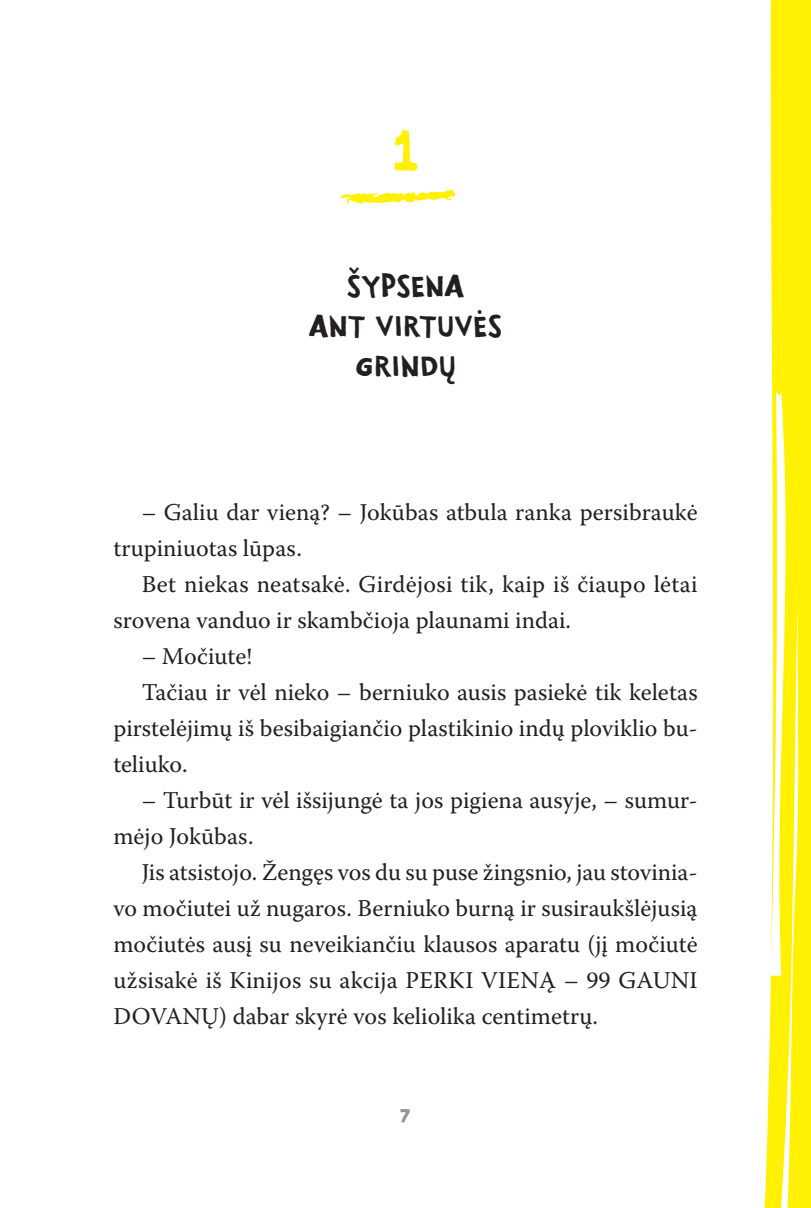
<style>
.page{position:relative;width:811px;height:1208px;background:#fff}
.page>*{position:absolute;margin:0;border:0;box-sizing:border-box;transform-origin:0 0}
.skaicius{font:60px "Handy Sans";color:#fff101}
.pavadinimas{font:32px/40px "Handy Sans";letter-spacing:.015em;color:#231f20;text-align:center}
.tekstas{font:24px/36px "Warnock Pro";color:#231f20}
.t1{font:22px "Slappy Inline";color:#939598}
</style>
<div class="page">
<svg style="left:340px;top:189px;width:115px;height:15px"></svg>
<svg style="left:764px;top:0;width:47px;height:1208px;fill:#fff101"></svg>
<p class="skaicius" style="left:389px;top:113px;width:33px">1</p>
<p class="pavadinimas" style="left:309px;top:266px;width:194px">ŠYPSENA<br>ANT VIRTUVĖS<br>GRINDŲ</p>
<p class="tekstas" style="left:113px;top:493px;width:585px;text-indent:28px">– Galiu dar vieną? – Jokūbas atbula ranka persibraukė trupiniuotas lūpas.</p>
<p class="tekstas" style="left:113px;top:565px;width:585px;text-indent:28px">Bet niekas neatsakė. Girdėjosi tik, kaip iš čiaupo lėtai srovena vanduo ir skambčioja plaunami indai.</p>
<p class="tekstas" style="left:142px;top:637px;width:112px">– Močiute!</p>
<p class="tekstas" style="left:113px;top:673px;width:586px;text-align:justify;text-indent:28px">Tačiau ir vėl nieko – berniuko ausis pasiekė tik keletas pirstelėjimų iš besibaigiančio plastikinio indų ploviklio bu&shy;teliuko.</p>
<p class="tekstas" style="left:113px;top:781px;width:585px;text-indent:28px">– Turbūt ir vėl išsijungė ta jos pigiena ausyje, – sumur&shy;mėjo Jokūbas.</p>
<p class="tekstas" style="left:113px;top:853px;width:585px;text-align:justify;text-indent:28px">Jis atsistojo. Žengęs vos du su puse žingsnio, jau stovinia&shy;vo močiutei už nugaros. Berniuko burną ir susiraukšlėjusią močiutės ausį su neveikiančiu klausos aparatu (jį močiutė užsisakė iš Kinijos su akcija PERKI VIENĄ – 99 GAUNI DOVANŲ) dabar skyrė vos keliolika centimetrų.</p>
<p class="t1" style="left:400px;top:1101px;width:13px">7</p>
</div>
